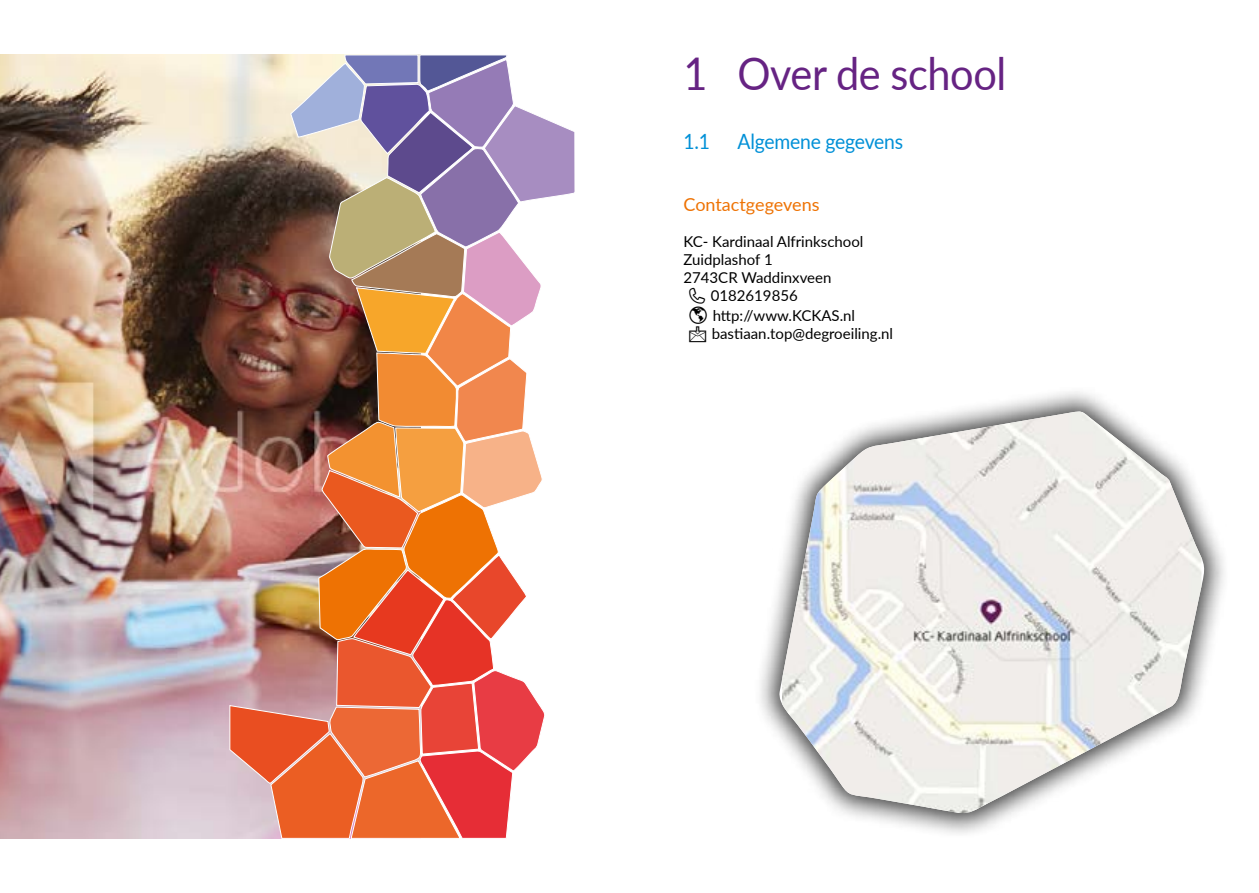
<style>
.page{position:relative;width:1259px;height:893px;background:#fff}
.page>*{position:absolute;margin:0;border:0;box-sizing:border-box;transform-origin:0 0}
.t1{font:45.15px "Lato";letter-spacing:-.01em;color:#662383;scale:.92 1}
.t2{font:21px "Lato";letter-spacing:-.01em;color:#0090d7;scale:.92 1}
.t3{font:18px "Lato";color:#ee7203}
.t4{font:15px/18px "Lato";color:#000}
</style>
<div class="page">
<div style="left:753px;top:385px;width:477px;height:455px;background:#000;opacity:.75"></div>
<svg style="left:778px;top:411px;width:428px;height:406px"></svg>
<img style="left:782px;top:412px;width:419px;height:403px">
<img style="left:0;top:55px;width:228px;height:784px">
<img style="left:228px;top:54px;width:347px;height:785px">
<h1 class="t1" style="left:683px;top:42px;width:352px">1 Over de school</h1>
<h2 class="t2" style="left:683px;top:126px;width:30px">1.1</h2>
<h2 class="t2" style="left:737px;top:126px;width:182px">Algemene gegevens</h2>
<p class="t3" style="left:683px;top:191px;width:138px">Contactgegevens</p>
<p class="t4" style="left:683px;top:232px;width:181px">KC- Kardinaal Alfrinkschool</p>
<p class="t4" style="left:683px;top:250px;width:91px">Zuidplashof 1</p>
<p class="t4" style="left:683px;top:268px;width:149px">2743CR Waddinxveen</p>
<p class="t4" style="left:711px;top:286px;width:88px">0182619856</p>
<p class="t4" style="left:712px;top:306px;width:183px">http://www.KCKAS.nl bastiaan.top@degroeiling.nl</p>
</div>
